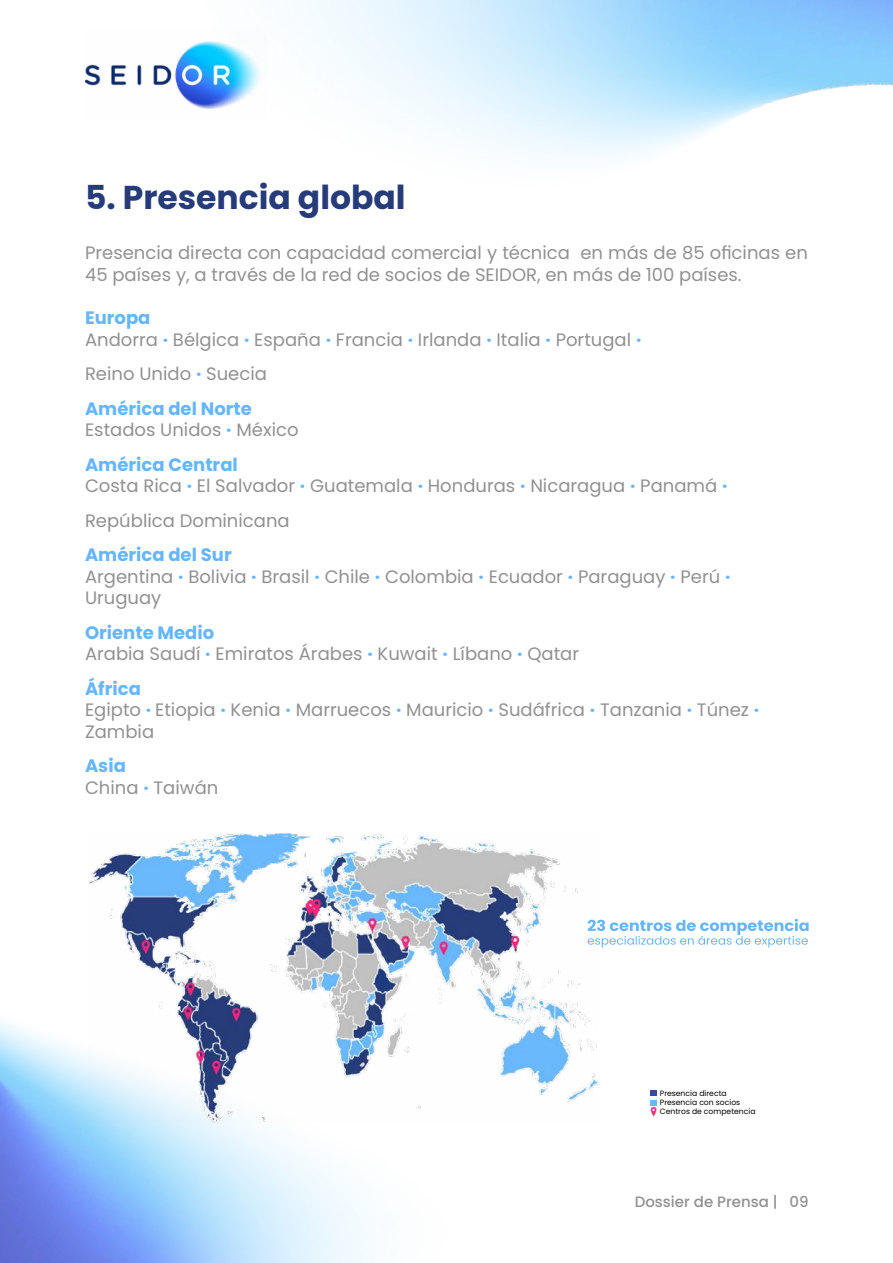
<style>
.page{position:relative;width:893px;height:1263px;background:#fff}
.page>*{position:absolute;margin:0;border:0;box-sizing:border-box;transform-origin:0 0}
.t1{font:700 33px "Poppins";color:#263c7a}
.t2{font:18px/21.6px "Poppins";color:#919191}
.t3{font:500 15px "Poppins";color:#919191}
.t4{font:7.65px/9px "Poppins";color:#000}
.s1{font-weight:700;color:#66b6ff}
</style>
<div class="page">
<img style="left:0;top:833px;width:370px;height:430px">
<img style="left:85px;top:29px;width:181px;height:81px">
<img style="left:89px;top:834px;width:510px;height:289px">
<svg style="left:650px;top:1090px;width:7px;height:27px"></svg>
<svg style="left:588px;top:919px;width:221px;height:28px"></svg>
<h1 class="t1" style="left:85px;top:178px;width:322px">5. Presencia global</h1>
<p class="t2" style="left:85px;top:241px;width:724px;line-height:22.5px">Presencia directa con capacidad comercial y técnica en más de 85 oficinas en<br>45 países y, a través de la red de socios de SEIDOR, en más de 100 países.</p>
<p class="t2" style="left:85px;top:307px;width:558px"><span class="s1">Europa<br></span>Andorra <span class="s1">·</span> Bélgica <span class="s1">·</span> España <span class="s1">·</span> Francia <span class="s1">·</span> Irlanda <span class="s1">·</span> Italia <span class="s1">·</span> Portugal <span class="s1">·</span></p>
<p class="t2" style="left:85px;top:357px;width:183px;line-height:34.3px">Reino Unido <span class="s1">·</span> Suecia<br><span class="s1">América del Norte</span></p>
<p class="t2" style="left:85px;top:413px;width:215px;line-height:34.3px">Estados Unidos <span class="s1">·</span> México<br><span class="s1">América Central</span></p>
<p class="t2" style="left:85px;top:469px;width:644px;line-height:34.3px">Costa Rica <span class="s1">·</span> El Salvador <span class="s1">·</span> Guatemala <span class="s1">·</span> Honduras <span class="s1">·</span> Nicaragua <span class="s1">·</span> Panamá <span class="s1">·<br></span>República Dominicana</p>
<p class="t2" style="left:85px;top:544px;width:647px"><span class="s1">América del Sur<br></span>Argentina <span class="s1">·</span> Bolivia <span class="s1">·</span> Brasil <span class="s1">·</span> Chile <span class="s1">·</span> Colombia <span class="s1">·</span> Ecuador <span class="s1">·</span> Paraguay <span class="s1">·</span> Perú <span class="s1">·<br></span>Uruguay</p>
<p class="t2" style="left:85px;top:622px;width:496px"><span class="s1">Oriente Medio<br></span>Arabia Saudí <span class="s1">·</span> Emiratos Árabes <span class="s1">·</span> Kuwait <span class="s1">·</span> Líbano <span class="s1">·</span> Qatar</p>
<p class="t2" style="left:85px;top:678px;width:676px"><span class="s1">África<br></span>Egipto <span class="s1">·</span> Etiopia <span class="s1">·</span> Kenia <span class="s1">·</span> Marruecos <span class="s1">·</span> Mauricio <span class="s1">·</span> Sudáfrica <span class="s1">·</span> Tanzania <span class="s1">·</span> Túnez <span class="s1">·<br></span>Zambia</p>
<p class="t2" style="left:85px;top:755px;width:135px"><span class="s1">Asia<br></span>China <span class="s1">·</span> Taiwán</p>
<p class="t4" style="left:660px;top:1089px;width:97px">Presencia directa<br>Presencia con socios<br>Centros de competencia</p>
<p class="t3" style="left:635px;top:1193px;width:175px">Dossier de Prensa | 09</p>
</div>
